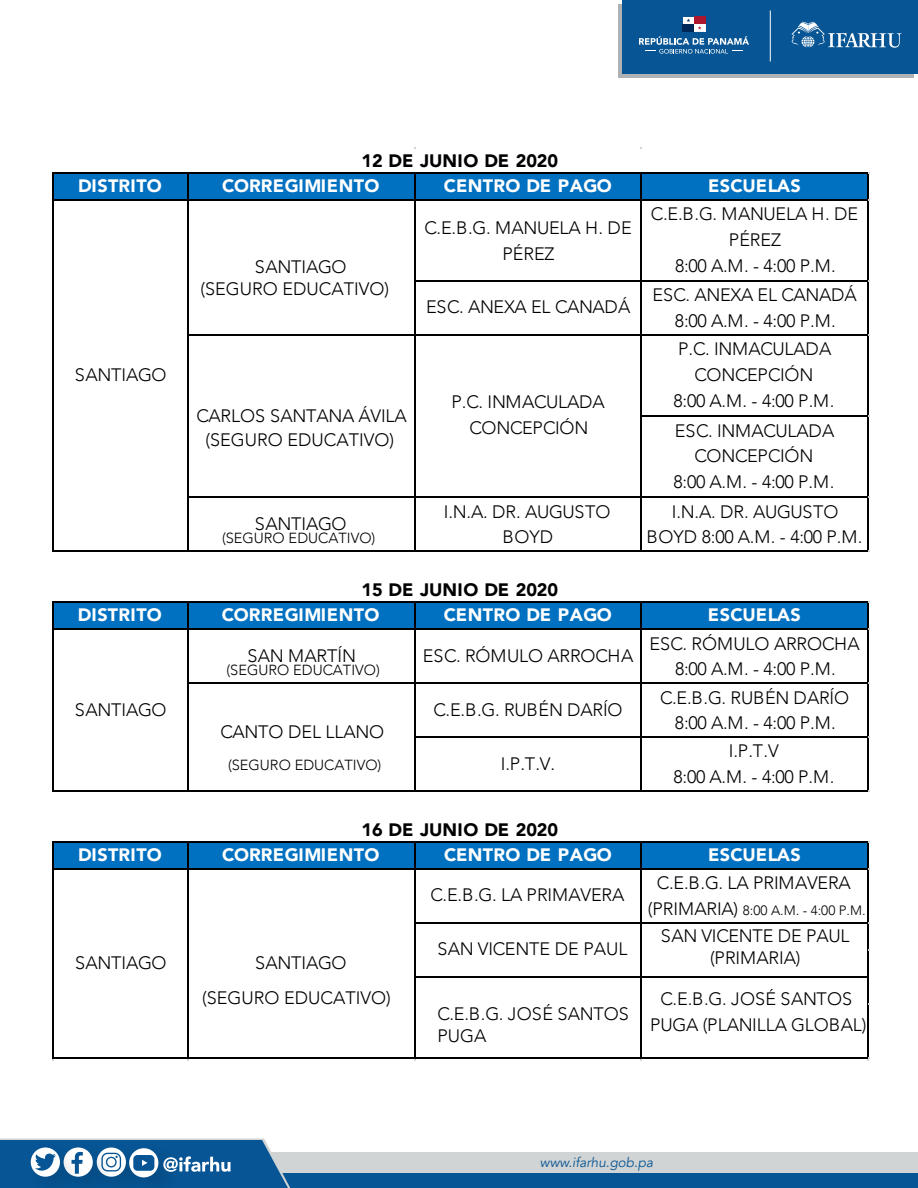
<style>
.page{position:relative;width:918px;height:1188px;background:#fff}
.page>*{position:absolute;margin:0;border:0;box-sizing:border-box;transform-origin:0 0}
.t1{font:300 18px/25.5px "Avenir";letter-spacing:-.01em;color:#000;text-align:center}
.t2{font:900 18px "Avenir";letter-spacing:.01em;color:#fff}
.t3{font:900 18px "Avenir";letter-spacing:-.01em;color:#000}
.t4{font:300 14.7px "Avenir";color:#000}
.t5{font:300 13.5px "Avenir";color:#000}
.t6{font:italic 13.5px "Avenir";color:#075594}
.s1{font-size:18px}
</style>
<div class="page">
<div style="left:618px;top:4px;width:296px;height:74px;background:#aeb2b5"></div>
<div style="left:0;top:1152px;width:918px;height:36px;background:#d1d4d4"></div>
<div style="left:0;top:1173px;width:918px;height:15px;background:#075594"></div>
<div style="left:622px;top:0;width:296px;height:74px;background:#075594"></div>
<svg style="left:0;top:1138px;width:290px;height:50px"></svg>
<svg style="left:639px;top:16px;width:110px;height:38px"></svg>
<svg style="left:791px;top:22px;width:110px;height:26px"></svg>
<hr style="left:770px;top:10px;width:1px;height:52px;background:#fff">
<div style="left:52px;top:172px;width:816px;height:29px;background:#0070c0"></div>
<div style="left:52px;top:602px;width:816px;height:28px;background:#0070c0"></div>
<div style="left:52px;top:842px;width:816px;height:28px;background:#0070c0"></div>
<hr style="left:54px;top:172px;width:814px;height:2px;background:#000">
<hr style="left:54px;top:200px;width:814px;height:1px;background:#000">
<hr style="left:416px;top:280px;width:452px;height:2px;background:#000">
<hr style="left:189px;top:334px;width:679px;height:2px;background:#000">
<hr style="left:642px;top:416px;width:226px;height:1px;background:#000">
<hr style="left:189px;top:496px;width:679px;height:2px;background:#000">
<hr style="left:52px;top:172px;width:2px;height:380px;background:#000">
<hr style="left:188px;top:174px;width:1px;height:378px;background:#000">
<hr style="left:414px;top:174px;width:2px;height:378px;background:#000">
<hr style="left:640px;top:174px;width:2px;height:378px;background:#000">
<hr style="left:54px;top:550px;width:814px;height:2px;background:#000">
<hr style="left:867px;top:174px;width:1px;height:378px;background:#000">
<hr style="left:54px;top:602px;width:814px;height:1px;background:#000">
<hr style="left:54px;top:628px;width:814px;height:2px;background:#000">
<hr style="left:189px;top:682px;width:679px;height:2px;background:#000">
<hr style="left:414px;top:736px;width:454px;height:2px;background:#000">
<hr style="left:52px;top:602px;width:2px;height:190px;background:#000">
<hr style="left:188px;top:603px;width:1px;height:189px;background:#000">
<hr style="left:414px;top:603px;width:2px;height:189px;background:#000">
<hr style="left:640px;top:603px;width:2px;height:189px;background:#000">
<hr style="left:54px;top:790px;width:814px;height:2px;background:#000">
<hr style="left:867px;top:603px;width:1px;height:189px;background:#000">
<hr style="left:54px;top:842px;width:814px;height:1px;background:#000">
<hr style="left:54px;top:868px;width:814px;height:2px;background:#000">
<hr style="left:416px;top:922px;width:452px;height:2px;background:#000">
<hr style="left:416px;top:976px;width:452px;height:2px;background:#000">
<hr style="left:52px;top:842px;width:2px;height:217px;background:#000">
<hr style="left:188px;top:843px;width:1px;height:216px;background:#000">
<hr style="left:414px;top:843px;width:2px;height:216px;background:#000">
<hr style="left:640px;top:843px;width:2px;height:216px;background:#000">
<hr style="left:54px;top:1058px;width:814px;height:1px;background:#000">
<hr style="left:867px;top:843px;width:1px;height:216px;background:#000">
<p class="t3" style="left:361px;top:145px;width:198px">12 DE JUNIO DE 2020</p>
<p class="t2" style="left:78px;top:170px;width:85px">DISTRITO</p>
<p class="t2" style="left:222px;top:170px;width:159px">CORREGIMIENTO</p>
<p class="t2" style="left:444px;top:170px;width:169px">CENTRO DE PAGO</p>
<p class="t2" style="left:708px;top:170px;width:94px">ESCUELAS</p>
<p class="t1" style="left:425px;top:215px;width:209px">C.E.B.G. MANUELA H. DE<br>PÉREZ</p>
<p class="t1" style="left:651px;top:202px;width:209px">C.E.B.G. MANUELA H. DE<br>PÉREZ<br>8:00 A.M. - 4:00 P.M.</p>
<p class="t1" style="left:255px;top:254px;width:93px">SANTIAGO</p>
<p class="t1" style="left:75px;top:362px;width:93px">SANTIAGO</p>
<p class="t1" style="left:200px;top:276px;width:190px">(SEGURO EDUCATIVO)</p>
<p class="t1" style="left:196px;top:403px;width:212px">CARLOS SANTANA ÁVILA</p>
<p class="t1" style="left:206px;top:427px;width:190px">(SEGURO EDUCATIVO)</p>
<p class="t1" style="left:255px;top:511px;width:93px">SANTIAGO</p>
<p class="t4" style="left:222px;top:529px;width:155px">(SEGURO EDUCATIVO)</p>
<p class="t1" style="left:426px;top:295px;width:206px">ESC. ANEXA EL CANADÁ</p>
<p class="t1" style="left:452px;top:389px;width:155px">P.C. INMACULADA<br>CONCEPCIÓN</p>
<p class="t1" style="left:652px;top:283px;width:206px">ESC. ANEXA EL CANADÁ<br>8:00 A.M. - 4:00 P.M.</p>
<p class="t1" style="left:674px;top:337px;width:162px">P.C. INMACULADA<br>CONCEPCIÓN<br>8:00 A.M. - 4:00 P.M.</p>
<p class="t1" style="left:673px;top:418px;width:162px">ESC. INMACULADA<br>CONCEPCIÓN<br>8:00 A.M. - 4:00 P.M.</p>
<p class="t1" style="left:444px;top:499px;width:168px">I.N.A. DR. AUGUSTO<br>BOYD</p>
<p class="t1" style="left:646px;top:499px;width:218px">I.N.A. DR. AUGUSTO<br>BOYD 8:00 A.M. - 4:00 P.M.</p>
<p class="t3" style="left:361px;top:574px;width:198px">15 DE JUNIO DE 2020</p>
<p class="t2" style="left:78px;top:599px;width:85px">DISTRITO</p>
<p class="t2" style="left:222px;top:599px;width:159px">CORREGIMIENTO</p>
<p class="t2" style="left:444px;top:599px;width:169px">CENTRO DE PAGO</p>
<p class="t2" style="left:708px;top:599px;width:94px">ESCUELAS</p>
<p class="t1" style="left:247px;top:643px;width:110px">SAN MARTÍN</p>
<p class="t1" style="left:423px;top:643px;width:212px">ESC. RÓMULO ARROCHA</p>
<p class="t1" style="left:650px;top:631px;width:212px">ESC. RÓMULO ARROCHA<br>8:00 A.M. - 4:00 P.M.</p>
<p class="t4" style="left:226px;top:661px;width:155px">(SEGURO EDUCATIVO)</p>
<p class="t1" style="left:75px;top:697px;width:93px">SANTIAGO</p>
<p class="t1" style="left:220px;top:719px;width:165px">CANTO DEL LLANO</p>
<p class="t4" style="left:228px;top:756px;width:155px">(SEGURO EDUCATIVO)</p>
<p class="t1" style="left:434px;top:697px;width:191px">C.E.B.G. RUBÉN DARÍO</p>
<p class="t1" style="left:501px;top:751px;width:56px">I.P.T.V.</p>
<p class="t3" style="left:361px;top:814px;width:198px">16 DE JUNIO DE 2020</p>
<p class="t1" style="left:660px;top:685px;width:191px">C.E.B.G. RUBÉN DARÍO<br>8:00 A.M. - 4:00 P.M.</p>
<p class="t1" style="left:674px;top:739px;width:162px">I.P.T.V<br>8:00 A.M. - 4:00 P.M.</p>
<p class="t2" style="left:78px;top:839px;width:85px">DISTRITO</p>
<p class="t2" style="left:222px;top:839px;width:159px">CORREGIMIENTO</p>
<p class="t2" style="left:444px;top:839px;width:169px">CENTRO DE PAGO</p>
<p class="t2" style="left:708px;top:839px;width:94px">ESCUELAS</p>
<p class="t1" style="left:431px;top:883px;width:195px">C.E.B.G. LA PRIMAVERA</p>
<p class="t1" style="left:657px;top:871px;width:195px">C.E.B.G. LA PRIMAVERA</p>
<p class="t5" style="left:648px;top:902px;width:219px"><span class="s1">(PRIMARIA)</span> 8:00 A.M. - 4:00 P.M.</p>
<p class="t1" style="left:661px;top:925px;width:190px;line-height:21.6px">SAN VICENTE DE PAUL (PRIMARIA)</p>
<p class="t1" style="left:650px;top:986px;width:218px">C.E.B.G. JOSÉ SANTOS<br>PUGA (PLANILLA GLOBAL)</p>
<p class="t1" style="left:437px;top:936px;width:192px">SAN VICENTE DE PAUL</p>
<p class="t1" style="left:75px;top:950px;width:93px">SANTIAGO</p>
<p class="t1" style="left:255px;top:950px;width:93px">SANTIAGO</p>
<p class="t1" style="left:202px;top:985px;width:190px">(SEGURO EDUCATIVO)</p>
<p class="t1" style="left:437px;top:1003px;width:193px;line-height:21.6px;text-align:left">C.E.B.G. JOSÉ SANTOS<br>PUGA</p>
<p class="t6" style="left:540px;top:1154px;width:115px">www.ifarhu.gob.pa</p>
</div>
